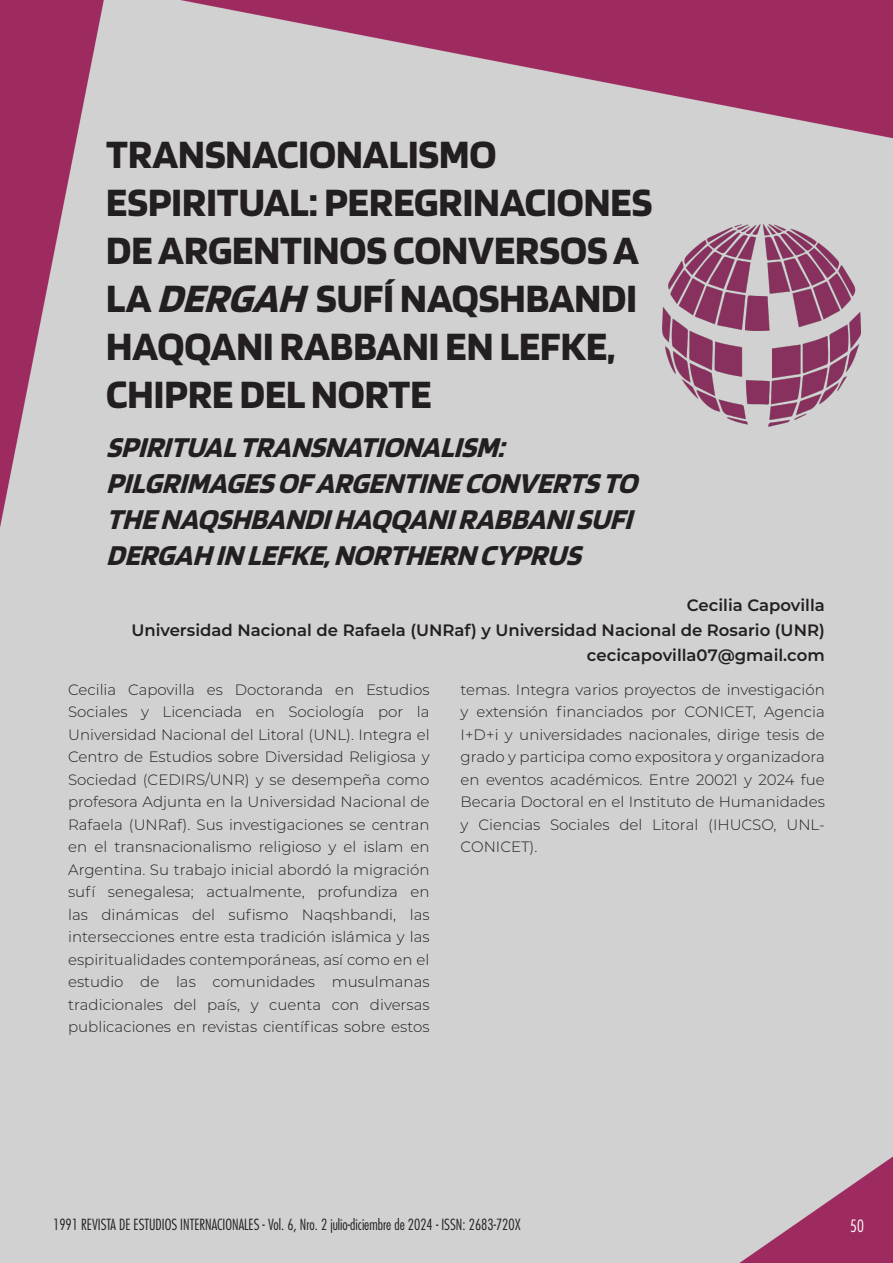
<style>
.page{position:relative;width:893px;height:1263px;background:#fff}
.page>*{position:absolute;margin:0;border:0;box-sizing:border-box;transform-origin:0 0}
.t1{font:700 42px/48px "Blinker";color:#231f20}
.t2{font:italic 700 30px/36px "Blinker";color:#231f20}
.t3{font:600 16.5px "Montserrat";color:#231f20}
.t4{font:300 condensed 16.5px "Futura";color:#fff}
.t5{font:300 15px/22.5px "Montserrat";color:#231f20;text-align:justify}
.t6{font:300 condensed 15px "Futura";color:#231f20}
.s1{font-style:italic}
</style>
<div class="page">
<img style="left:1px;top:0;width:891px;height:1261px">
<p class="t1" style="left:106px;top:131px;width:548px">TRANSNACIONALISMO<br>ESPIRITUAL: PEREGRINACIONES<br>DE ARGENTINOS CONVERSOS A<br>LA <span class="s1">DERGAH</span> SUFÍ NAQSHBANDI<br>HAQQANI RABBANI EN LEFKE,<br>CHIPRE DEL NORTE</p>
<p class="t2" style="left:106px;top:429px;width:541px">SPIRITUALTRANSNATIONALISM:<br>PILGRIMAGESOFARGENTINECONVERTSTO THENAQSHBANDIHAQQANIRABBANISUFI DERGAH IN LEFKE,NORTHERN CYPRUS</p>
<p class="t3" style="left:687px;top:594px;width:139px">Cecilia Capovilla</p>
<p class="t3" style="left:131px;top:618px;width:695px">Universidad Nacional de Rafaela (UNRaf) y Universidad Nacional de Rosario (UNR)</p>
<p class="t3" style="left:587px;top:643px;width:239px">cecicapovilla07@gmail.com</p>
<p class="t5" style="left:68px;top:678px;width:363px">Cecilia Capovilla es Doctoranda en Estudios Sociales y Licenciada en Sociología por la Universidad Nacional del Litoral (UNL). Integra el Centro de Estudios sobre Diversidad Religiosa y Sociedad (CEDIRS/UNR) y se desempeña como profesora Adjunta en la Universidad Nacional de Rafaela (UNRaf). Sus investigaciones se centran en el transnacionalismo religioso y el islam en Argentina. Su trabajo inicial abordó la migración sufí senegalesa; actualmente, profundiza en las dinámicas del sufismo Naqshbandi, las intersecciones entre esta tradición islámica y las espiritualidades contemporáneas, así como en el</p>
<p class="t5" style="left:68px;top:970px;width:363px">estudio de las comunidades musulmanas tradicionales del país, y cuenta con diversas publicaciones en revistas científicas sobre estos</p>
<p class="t5" style="left:461px;top:678px;width:366px">temas. Integra varios proyectos de investigación y extensión financiados por CONICET, Agencia I+D+i y universidades nacionales, dirige tesis de grado y participa como expositora y organizadora en eventos académicos. Entre 20021 y 2024 fue Becaria Doctoral en el Instituto de Humanidades y Ciencias Sociales del Litoral (IHUCSO, UNL-CONICET).</p>
<p class="t6" style="left:53px;top:1215px;width:469px">1991 REVISTA DE ESTUDIOS INTERNACIONALES - Vol. 6, Nro. 2 julio-diciembre de 2024 - ISSN: 2683-720X</p>
<p class="t4" style="left:850px;top:1216px;width:15px">50</p>
</div>
